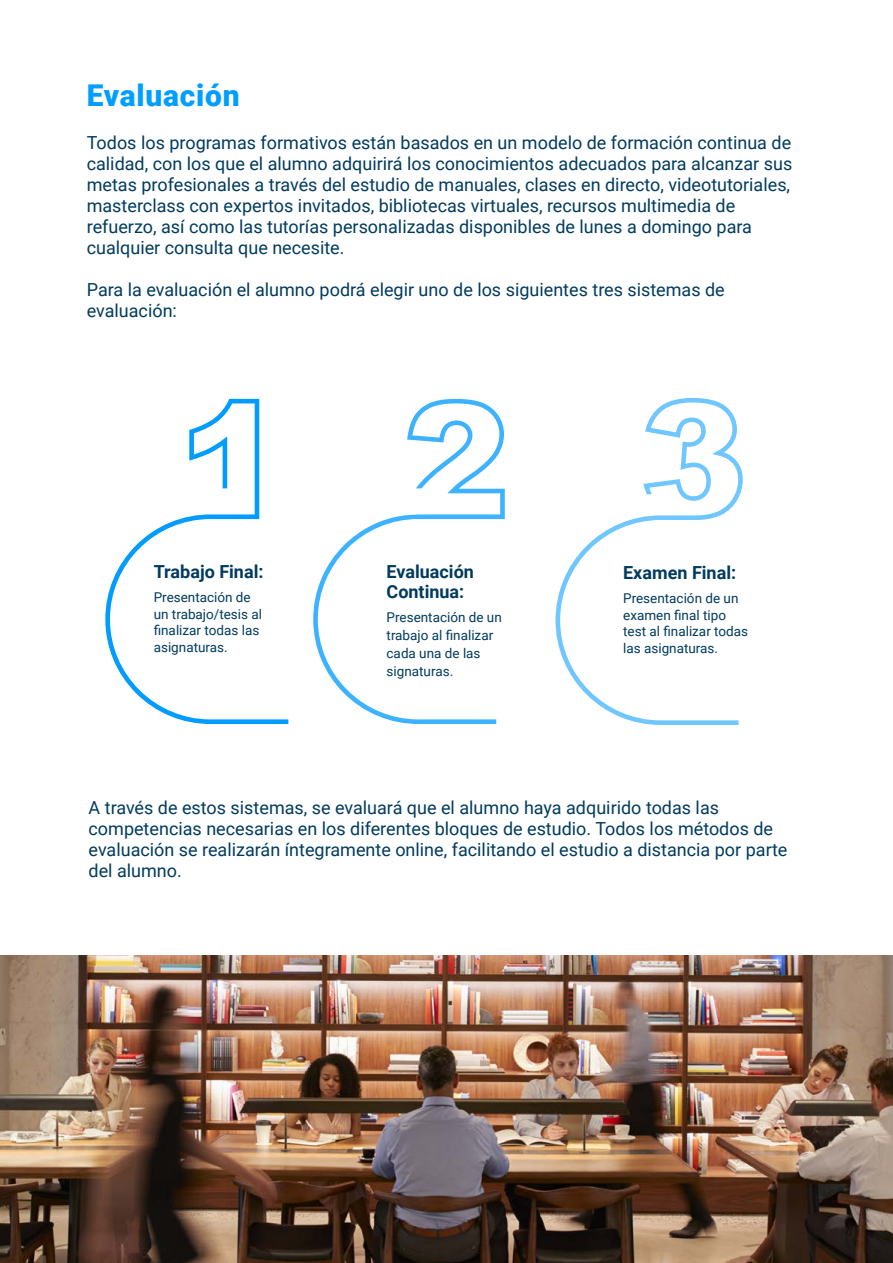
<style>
.page{position:relative;width:893px;height:1263px;background:#fff}
.page>*{position:absolute;margin:0;border:0;box-sizing:border-box;transform-origin:0 0}
.t1{font:900 30px "Roboto";letter-spacing:.025em;color:#009eff}
.t2{font:18px/21px "Roboto";color:#003b5e}
.t3{font:700 18px/19.5px "Roboto";color:#003b5e}
.t4{font:13.5px/16.5px "Roboto";color:#003b5e}
</style>
<div class="page">
<img style="left:0;top:956px;width:893px;height:307px">
<svg style="left:313px;top:399px;width:192px;height:325px"></svg>
<svg style="left:105px;top:399px;width:183px;height:325px"></svg>
<svg style="left:555px;top:398px;width:188px;height:327px"></svg>
<h1 class="t1" style="left:87px;top:74px;width:155px">Evaluación</h1>
<p class="t2" style="left:87px;top:131px;width:707px">Todos los programas formativos están basados en un modelo de formación continua de calidad, con los que el alumno adquirirá los conocimientos adecuados para alcanzar sus metas profesionales a través del estudio de manuales, clases en directo, videotutoriales, masterclass con expertos invitados, bibliotecas virtuales, recursos multimedia de refuerzo, así como las tutorías personalizadas disponibles de lunes a domingo para cualquier consulta que necesite.</p>
<p class="t2" style="left:87px;top:278px;width:640px">Para la evaluación el alumno podrá elegir uno de los siguientes tres sistemas de evaluación:</p>
<p class="t3" style="left:154px;top:561px;width:111px">Trabajo Final:</p>
<p class="t4" style="left:154px;top:589px;width:110px">Presentación de un trabajo/tesis al finalizar todas las asignaturas.</p>
<p class="t3" style="left:387px;top:561px;width:89px">Evaluación<br>Continua:</p>
<p class="t4" style="left:387px;top:607px;width:117px;line-height:18px">Presentación de un trabajo al finalizar cada una de las signaturas.</p>
<p class="t3" style="left:623px;top:562px;width:115px">Examen Final:</p>
<p class="t4" style="left:623px;top:590px;width:126px">Presentación de un examen final tipo test al finalizar todas las asignaturas.</p>
<p class="t2" style="left:89px;top:796px;width:700px">A través de estos sistemas, se evaluará que el alumno haya adquirido todas las competencias necesarias en los diferentes bloques de estudio. Todos los métodos de evaluación se realizarán íntegramente online, facilitando el estudio a distancia por parte del alumno.</p>
</div>
